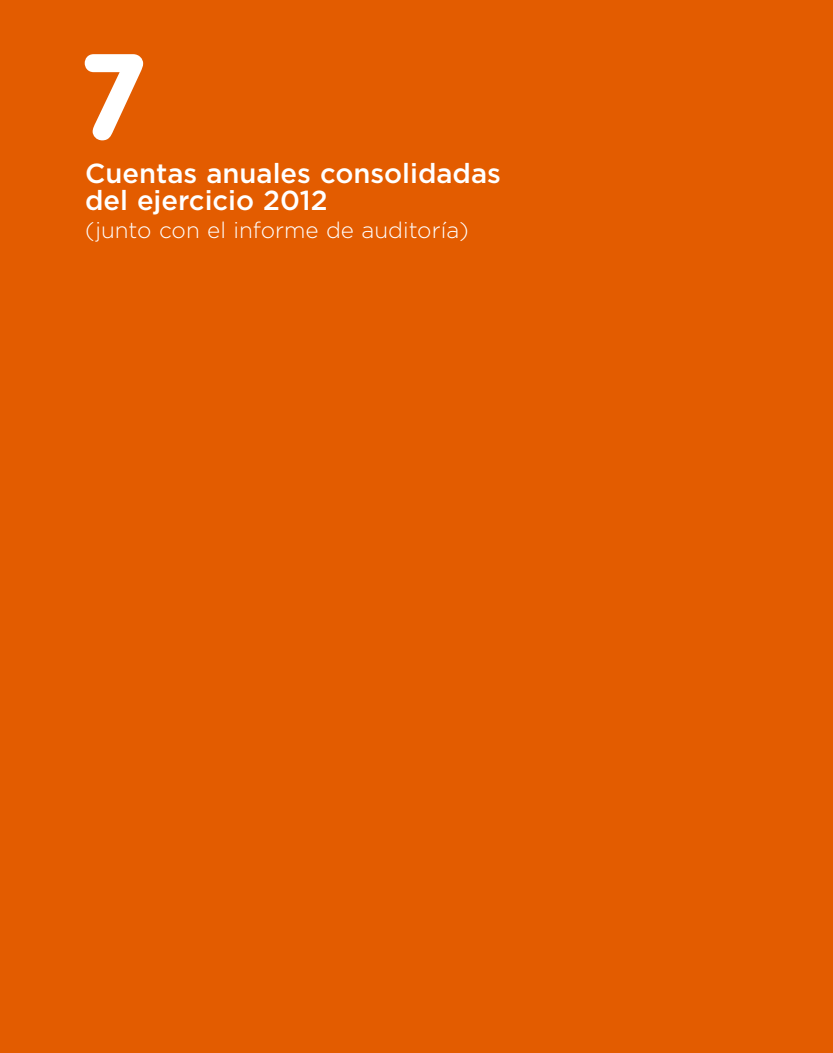
<style>
.page{position:relative;width:833px;height:1053px;background:#fff}
.page>*{position:absolute;margin:0;border:0;box-sizing:border-box;transform-origin:0 0}
.t1{font:900 120px "VAG Rounded";color:#fff}
.t2{font:500 27.5px/27.5px "Gotham";color:#fff}
.t3{font:300 22.5px "Gotham";color:#fff}
</style>
<div class="page">
<div style="left:0;top:0;width:833px;height:1052px;background:#e35c00"></div>
<h1 class="t1" style="left:85px;top:25px;width:59px">7</h1>
<p class="t2" style="left:85px;top:158px;width:417px">Cuentas anuales consolidadas del ejercicio 2012</p>
<p class="t3" style="left:85px;top:217px;width:385px">(junto con el informe de auditoría)</p>
</div>
